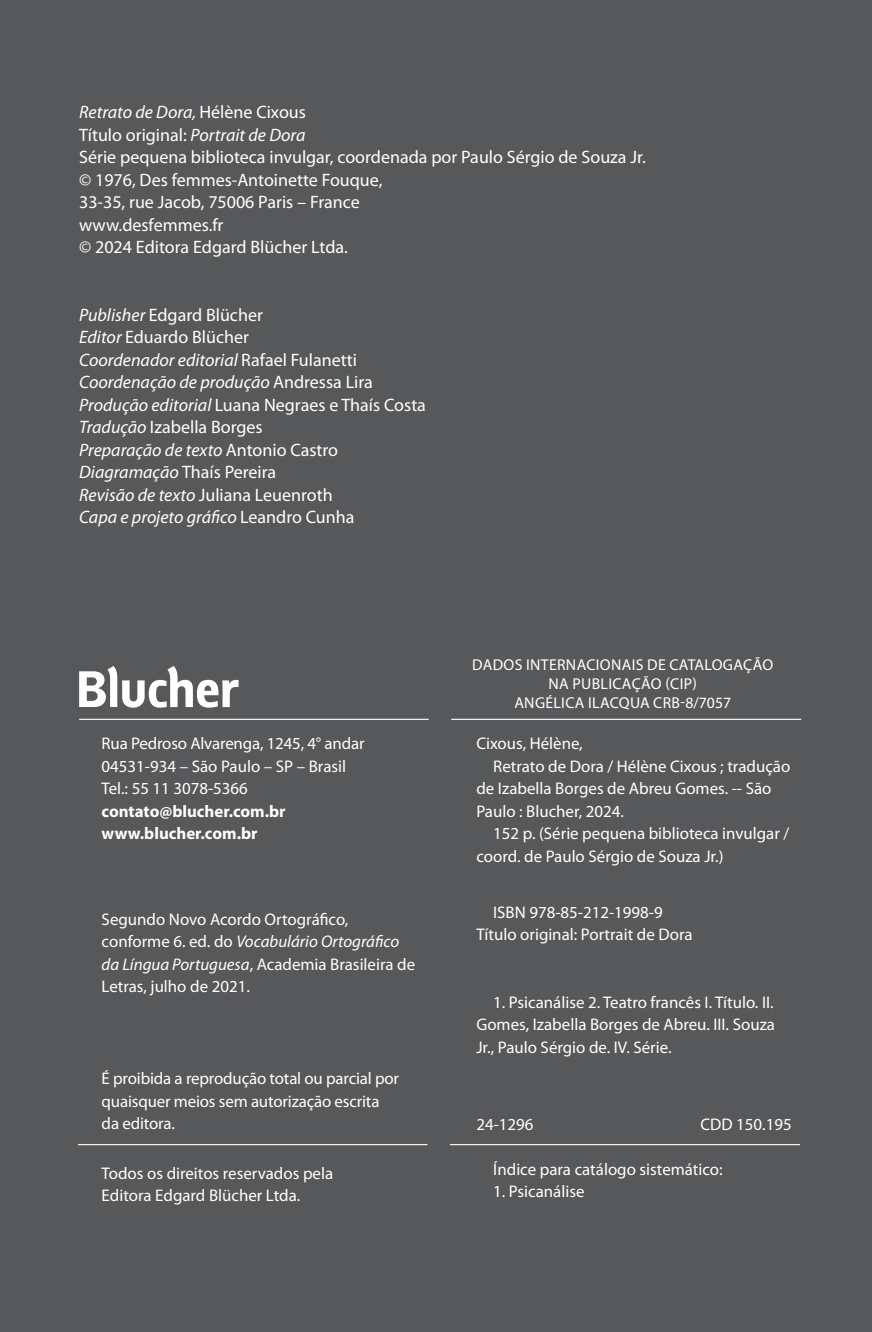
<style>
.page{position:relative;width:872px;height:1332px;background:#57585a}
.page>*{position:absolute;margin:0;border:0;box-sizing:border-box;transform-origin:0 0}
.t1{font:18px/22.5px "Myriad Pro";color:#fff}
.t2{font:16.88px/22.5px "Myriad Pro";color:#fff}
.t3{font:700 16.88px/22.5px "Myriad Pro";color:#fff}
.t4{font:15.75px/18.9px "Myriad Pro";letter-spacing:.02em;color:#fff;text-align:center}
.s1{font-style:italic}
</style>
<div class="page">
<svg style="left:79px;top:666px;width:160px;height:42px"></svg>
<hr style="left:79px;top:719px;width:350px;height:1px;background:#fff">
<hr style="left:78px;top:1144px;width:349px;height:1px;background:#fff">
<hr style="left:451px;top:719px;width:350px;height:1px;background:#fff">
<hr style="left:450px;top:1144px;width:350px;height:1px;background:#fff">
<p class="t1" style="left:79px;top:101px;width:568px"><span class="s1">Retrato de Dora,</span> Hélène Cixous<br>Título original: <span class="s1">Portrait de Dora<br></span>Série pequena biblioteca invulgar, coordenada por Paulo Sérgio de Souza Jr. © 1976, Des femmes-Antoinette Fouque,<br>33-35, rue Jacob, 75006 Paris – France<br>www.desfemmes.fr<br>© 2024 Editora Edgard Blücher Ltda.</p>
<p class="t1" style="left:79px;top:303px;width:348px"><span class="s1">Publisher</span> Edgard Blücher<br><span class="s1">Editor</span> Eduardo Blücher<br><span class="s1">Coordenador editorial</span> Rafael Fulanetti <span class="s1">Coordenação de produção</span> Andressa Lira <span class="s1">Produção editorial</span> Luana Negraes e Thaís Costa <span class="s1">Tradução</span> Izabella Borges<br><span class="s1">Preparação de texto</span> Antonio Castro <span class="s1">Diagramação</span> Thaís Pereira<br><span class="s1">Revisão de texto</span> Juliana Leuenroth<br><span class="s1">Capa e projeto gráfico</span> Leandro Cunha</p>
<p class="t2" style="left:102px;top:732px;width:264px">Rua Pedroso Alvarenga, 1245, 4° andar<br>04531-934 – São Paulo – SP – Brasil<br>Tel.: 55 11 3078-5366</p>
<p class="t3" style="left:102px;top:799px;width:186px">contato@blucher.com.br www.blucher.com.br</p>
<p class="t2" style="left:102px;top:907px;width:315px">Segundo Novo Acordo Ortográfico, conforme 6. ed. do <span class="s1">Vocabulário Ortográfico da Língua Portuguesa</span>, Academia Brasileira de Letras, julho de 2021.</p>
<p class="t2" style="left:102px;top:1067px;width:299px">É proibida a reprodução total ou parcial por quaisquer meios sem autorização escrita da editora.</p>
<p class="t2" style="left:102px;top:1162px;width:233px">Todos os direitos reservados pela<br>Editora Edgard Blücher Ltda.</p>
<p class="t4" style="left:472px;top:655px;width:302px">DADOS INTERNACIONAIS DE CATALOGAÇÃO<br>NA PUBLICAÇÃO (CIP)<br>ANGÉLICA ILACQUA CRB-8/7057</p>
<p class="t2" style="left:476px;top:732px;width:108px">Cixous, Hélène,</p>
<p class="t2" style="left:493px;top:754px;width:298px">Retrato de Dora / Hélène Cixous ; tradução</p>
<p class="t2" style="left:476px;top:777px;width:297px">de Izabella Borges de Abreu Gomes. -- São</p>
<p class="t2" style="left:476px;top:799px;width:149px">Paulo : Blucher, 2024.</p>
<p class="t2" style="left:493px;top:822px;width:297px">152 p. (Série pequena biblioteca invulgar /</p>
<p class="t2" style="left:476px;top:844px;width:249px">coord. de Paulo Sérgio de Souza Jr.)</p>
<p class="t2" style="left:476px;top:901px;width:218px;text-indent:17px">ISBN 978-85-212-1998-9<br>Título original: Portrait de Dora</p>
<p class="t2" style="left:476px;top:991px;width:300px;text-align:justify;text-indent:17px">1. Psicanálise 2. Teatro francês I. Título. II.<br>Gomes, Izabella Borges de Abreu. III. Souza Jr., Paulo Sérgio de. IV. Série.</p>
<p class="t2" style="left:476px;top:1112px;width:59px">24-1296</p>
<p class="t2" style="left:700px;top:1112px;width:93px">CDD 150.195</p>
<p class="t2" style="left:493px;top:1157px;width:231px">Índice para catálogo sistemático:</p>
<p class="t2" style="left:493px;top:1180px;width:93px">1. Psicanálise</p>
</div>
